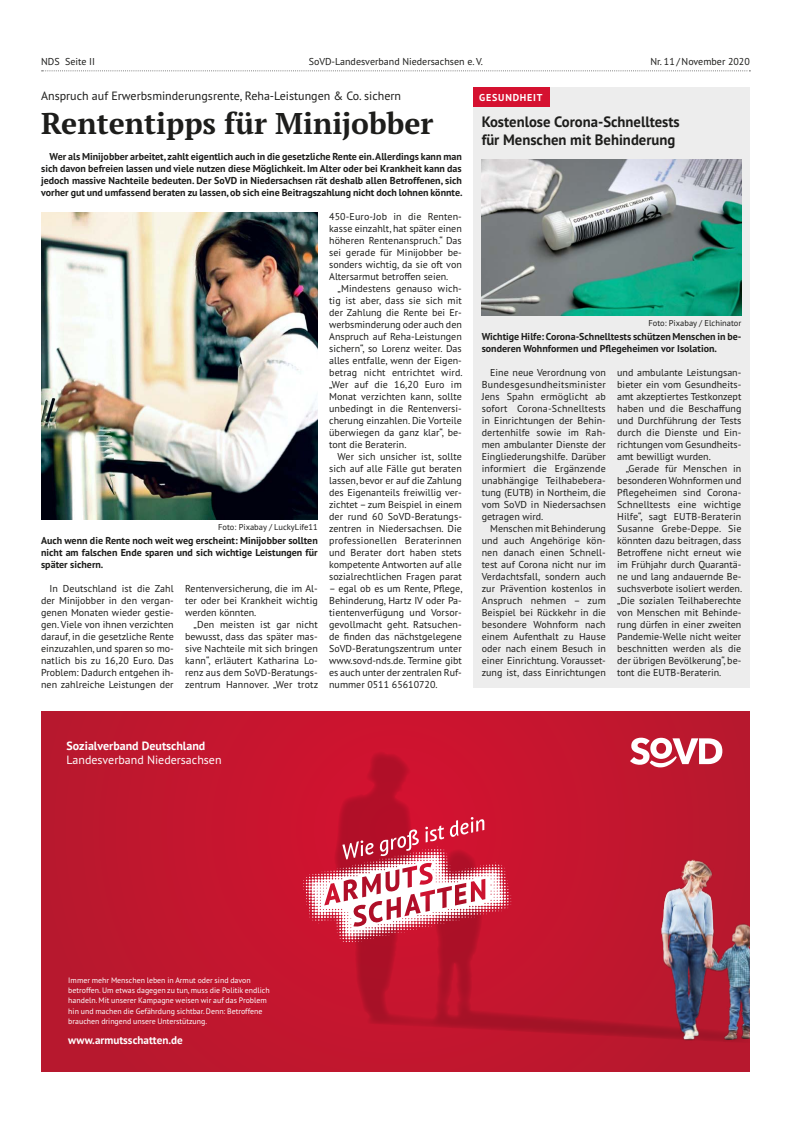
<style>
.page{position:relative;width:791px;height:1134px;background:#fff}
.page>*{position:absolute;margin:0;border:0;box-sizing:border-box;transform-origin:0 0}
.t1{font:700 30px "PT Serif Pro";color:#1d1d1b}
.t2{font:700 15px/18px "PT Sans Pro";color:#1d1d1b}
.t3{font:12px "PT Sans Pro";color:#1d1d1b}
.t4{font:12px "PT Sans Pro";color:#fff}
.t5{font:700 12px "PT Sans Pro";color:#fff}
.t6{font:700 11.1px "PT Sans Pro";color:#fff}
.t7{font:10px/12px "PT Sans Pro";color:#1d1d1b;text-align:justify}
.t8{font:700 10px/12px "PT Sans Pro";color:#1d1d1b;text-align:justify}
.t9{font:700 10px "PT Sans Pro";letter-spacing:.08em;color:#fff}
.t10{font:8.5px "PT Sans Pro";color:#1d1d1b}
.t11{font:7.9px/10.3px "PT Sans Pro";color:#fff}
</style>
<div class="page">
<img style="left:41px;top:212px;width:277px;height:308px">
<svg style="left:42px;top:70px;width:708px;height:1px"></svg>
<div style="left:41px;top:711px;width:709px;height:360px;background:#c0172e"></div>
<svg style="left:631px;top:738px;width:91px;height:13px"></svg>
<svg style="left:334px;top:751px;width:389px;height:287px"></svg>
<img style="left:648px;top:843px;width:102px;height:200px">
<svg style="left:303px;top:817px;width:209px;height:125px"></svg>
<div style="left:473px;top:88px;width:277px;height:600px;background:#ededed"></div>
<img style="left:482px;top:160px;width:259px;height:156px">
<div style="left:473px;top:88px;width:77px;height:19px;background:#d51130"></div>
<p class="t7" style="left:41px;top:55px;width:55px">NDS Seite II</p>
<p class="t7" style="left:309px;top:55px;width:176px">SoVD-Landesverband Niedersachsen e. V.</p>
<p class="t7" style="left:650px;top:55px;width:101px">Nr. 11 / November 2020</p>
<p class="t3" style="left:41px;top:88px;width:361px">Anspruch auf Erwerbsminderungsrente, Reha-Leistungen &amp; Co. sichern</p>
<h1 class="t1" style="left:41px;top:103px;width:394px">Rententipps für Minijobber</h1>
<p class="t8" style="left:41px;top:150px;width:423px;text-indent:8px">Wer als Minijobber arbeitet, zahlt eigentlich auch in die gesetzliche Rente ein. Allerdings kann man sich davon befreien lassen und viele nutzen diese Möglichkeit. Im Alter oder bei Krankheit kann das jedoch massive Nachteile bedeuten. Der SoVD in Niedersachsen rät deshalb allen Betroffenen, sich vorher gut und umfassend beraten zu lassen, ob sich eine Beitragszahlung nicht doch lohnen könnte.</p>
<p class="t10" style="left:218px;top:521px;width:101px">Foto: Pixabay / LuckyLife11</p>
<p class="t8" style="left:41px;top:534px;width:278px">Auch wenn die Rente noch weit weg erscheint: Minijobber sollten nicht am falschen Ende sparen und sich wichtige Leistungen für später sichern.</p>
<p class="t7" style="left:41px;top:582px;width:134px;text-indent:8px">In Deutschland ist die Zahl der Minijobber in den vergan&shy;genen Monaten wieder gestie&shy;gen. Viele von ihnen verzichten darauf, in die gesetzliche Rente einzuzahlen, und sparen so mo&shy;natlich bis zu 16,20 Euro. Das Problem: Dadurch entgehen ih&shy;nen zahlreiche Leistungen der</p>
<p class="t7" style="left:185px;top:582px;width:134px">Rentenversicherung, die im Al&shy;ter oder bei Krankheit wichtig werden könnten.</p>
<p class="t7" style="left:185px;top:618px;width:135px;text-indent:8px">„Den meisten ist gar nicht bewusst, dass das später mas&shy;sive Nachteile mit sich bringen kann“, erläutert Katharina Lo&shy;renz aus dem SoVD-Beratungs&shy;zentrum Hannover. „Wer trotz</p>
<p class="t7" style="left:329px;top:210px;width:134px">450-Euro-Job in die Renten&shy;kasse einzahlt, hat später einen höheren Rentenanspruch.“ Das sei gerade für Minijobber be&shy;sonders wichtig, da sie oft von Altersarmut betroffen seien.</p>
<p class="t7" style="left:329px;top:282px;width:135px;text-indent:8px">„Mindestens genauso wich&shy;tig ist aber, dass sie sich mit der Zahlung die Rente bei Er&shy;werbsminderung oder auch den Anspruch auf Reha-Leistungen sichern“, so Lorenz weiter. Das alles entfalle, wenn der Eigen&shy;betrag nicht entrichtet wird. „Wer auf die 16,20 Euro im Monat verzichten kann, sollte unbedingt in die Rentenversi&shy;cherung einzahlen. Die Vorteile überwiegen da ganz klar“, be&shy;tont die Beraterin.</p>
<p class="t7" style="left:329px;top:450px;width:134px;text-indent:8px">Wer sich unsicher ist, sollte sich auf alle Fälle gut beraten lassen, bevor er auf die Zahlung des Eigenanteils freiwillig ver&shy;zichtet – zum Beispiel in einem der rund 60 SoVD-Beratungs&shy;zentren in Niedersachsen. Die professionellen Beraterinnen und Berater dort haben stets kompetente Antworten auf alle sozialrechtlichen Fragen parat</p>
<p class="t7" style="left:329px;top:582px;width:135px">– egal ob es um Rente, Pflege, Behinderung, Hartz IV oder Pa&shy;tientenverfügung und Vorsor&shy;gevollmacht geht. Ratsuchen&shy;de finden das nächstgelegene SoVD-Beratungszentrum unter www.sovd-nds.de. Termine gibt es auch unter der zentralen Ruf&shy;nummer 0511 65610720.</p>
<p class="t9" style="left:479px;top:91px;width:65px">GESUNDHEIT</p>
<h2 class="t2" style="left:482px;top:112px;width:200px">Kostenlose Corona-Schnelltests für Menschen mit Behinderung</h2>
<p class="t10" style="left:648px;top:317px;width:94px">Foto: Pixabay / Elchinator</p>
<p class="t8" style="left:482px;top:330px;width:261px">Wichtige Hilfe: Corona-Schnelltests schützen Menschen in be&shy;sonderen Wohnformen und Pflegeheimen vor Isolation.</p>
<p class="t7" style="left:482px;top:366px;width:126px;text-indent:8px">Eine neue Verordnung von Bundesgesundheitsminister Jens Spahn ermöglicht ab sofort Corona-Schnelltests in Einrichtungen der Behin&shy;dertenhilfe sowie im Rah&shy;men ambulanter Dienste der Eingliederungshilfe. Darüber informiert die Ergänzende unabhängige Teilhabebera&shy;tung (EUTB) in Northeim, die vom SoVD in Niedersachsen getragen wird.</p>
<p class="t7" style="left:482px;top:522px;width:126px;text-indent:8px">Menschen mit Behinderung und auch Angehörige kön&shy;nen danach einen Schnell&shy;test auf Corona nicht nur im Verdachtsfall, sondern auch zur Prävention kostenlos in Anspruch nehmen – zum Beispiel bei Rückkehr in die besondere Wohnform nach einem Aufenthalt zu Hause oder nach einem Besuch in einer Einrichtung. Vorausset&shy;zung ist, dass Einrichtungen</p>
<p class="t7" style="left:617px;top:366px;width:126px">und ambulante Leistungsan&shy;bieter ein vom Gesundheits&shy;amt akzeptiertes Testkonzept haben und die Beschaffung und Durchführung der Tests durch die Dienste und Ein&shy;richtungen vom Gesundheits&shy;amt bewilligt wurden.</p>
<p class="t7" style="left:617px;top:462px;width:126px;text-indent:8px">„Gerade für Menschen in besonderen Wohnformen und Pflegeheimen sind Corona-Schnelltests eine wichtige Hilfe“, sagt EUTB-Beraterin Susanne Grebe-Deppe. Sie könnten dazu beitragen, dass Betroffene nicht erneut wie im Frühjahr durch Quarantä&shy;ne und lang andauernde Be&shy;suchsverbote isoliert werden. „Die sozialen Teilhaberechte von Menschen mit Behinde&shy;rung dürfen in einer zweiten Pandemie-Welle nicht weiter beschnitten werden als die der übrigen Bevölkerung“, be&shy;tont die EUTB-Beraterin.</p>
<p class="t5" style="left:67px;top:738px;width:140px">Sozialverband Deutschland</p>
<p class="t4" style="left:67px;top:752px;width:156px">Landesverband Niedersachsen</p>
<p class="t11" style="left:68px;top:974px;width:203px">Immer mehr Menschen leben in Armut oder sind davon betroffen. Um etwas dagegen zu tun, muss die Politik endlich handeln. Mit unserer Kampagne weisen wir auf das Problem hin und machen die Gefährdung sichtbar. Denn: Betroffene brauchen dringend unsere Unterstützung.</p>
<p class="t6" style="left:68px;top:1032px;width:116px">www.armutsschatten.de</p>
</div>
